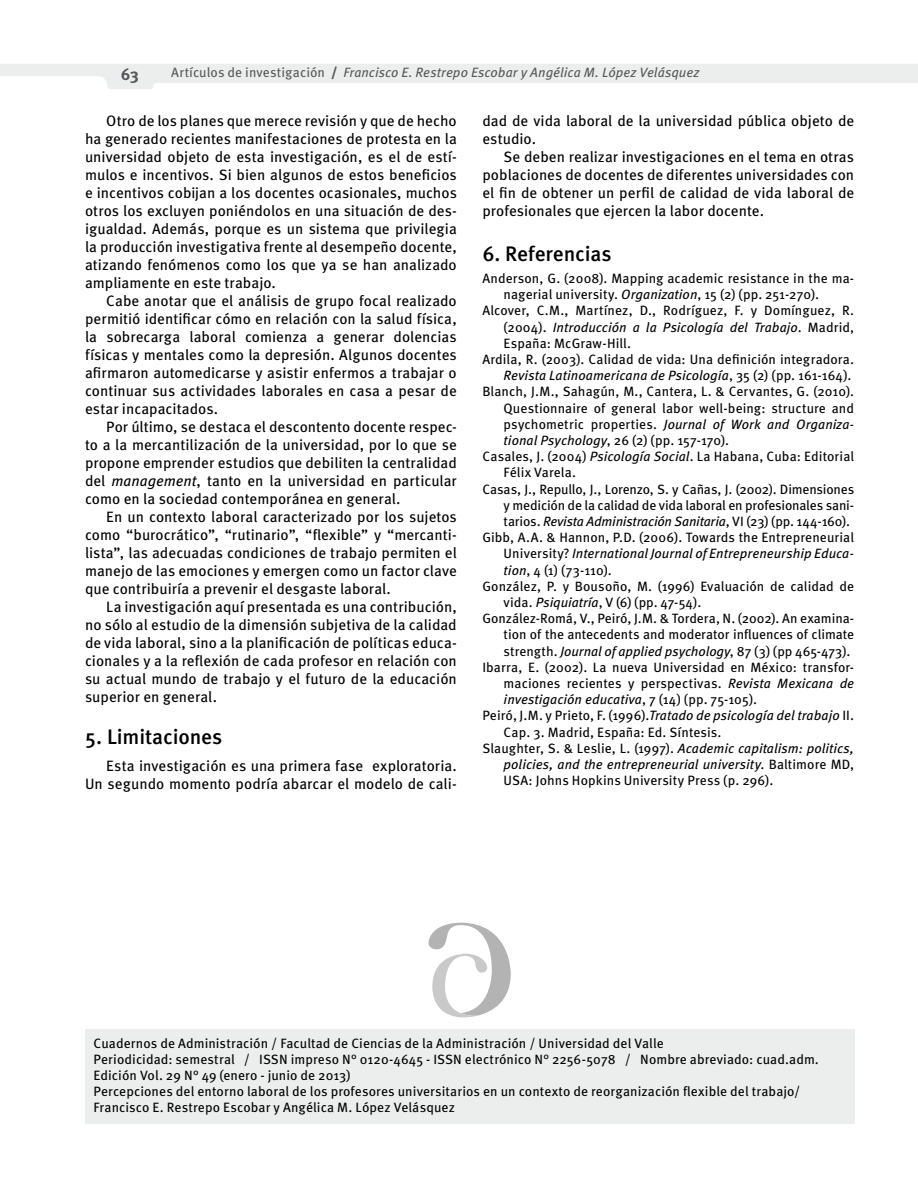
<style>
.page{position:relative;width:918px;height:1188px;background:#fff}
.page>*{position:absolute;margin:0;border:0;box-sizing:border-box;transform-origin:0 0}
.t1{font:500 21px "Meta Pro";letter-spacing:-.005em;color:#000}
.t2{font:700 16.5px "Meta Pro";color:#58585a}
.t3{font:15px/18px "Meta Pro";color:#000;text-align:justify}
.t4{font:13.5px/16.2px "Meta Pro";letter-spacing:.005em;color:#000}
.t5{font:italic 13.5px "Meta Pro";color:#000}
.t6{font:13.5px "Meta Pro";letter-spacing:-.015em;color:#000}
.t7{font:italic 13.5px "Meta Pro";letter-spacing:.005em;color:#58585a}
.s1{font-style:normal}
.s2{font-weight:900;font-style:normal}
.s3{font-style:italic}
</style>
<div class="page">
<svg style="left:0;top:64px;width:918px;height:25px"></svg>
<div style="left:85px;top:1030px;width:769px;height:94px;background:#eceded"></div>
<svg style="left:428px;top:923px;width:83px;height:94px"></svg>
<p class="t2" style="left:121px;top:63px;width:20px">63</p>
<p class="t7" style="left:171px;top:64px;width:530px"><span class="s1">Artículos de investigación</span> <span class="s2">/</span> Francisco E. Restrepo Escobar y Angélica M. López Velásquez</p>
<p class="t3" style="left:85px;top:112px;width:373px;text-indent:21px">Otro de los planes que merece revisión y que de hecho ha generado recientes manifestaciones de protesta en la universidad objeto de esta investigación, es el de estí&shy;mulos e incentivos. Si bien algunos de estos beneficios e incentivos cobijan a los docentes ocasionales, muchos otros los excluyen poniéndolos en una situación de des&shy;igualdad. Además, porque es un sistema que privilegia la producción investigativa frente al desempeño docente, atizando fenómenos como los que ya se han analizado ampliamente en este trabajo.</p>
<p class="t3" style="left:85px;top:292px;width:373px;text-indent:21px">Cabe anotar que el análisis de grupo focal realizado permitió identificar cómo en relación con la salud física, la sobrecarga laboral comienza a generar dolencias físicas y mentales como la depresión. Algunos docentes afirmaron automedicarse y asistir enfermos a trabajar o continuar sus actividades laborales en casa a pesar de estar incapacitados.</p>
<p class="t3" style="left:85px;top:418px;width:373px;text-indent:21px">Por último, se destaca el descontento docente respec&shy;to a la mercantilización de la universidad, por lo que se propone emprender estudios que debiliten la centralidad del <span class="s3">management</span>, tanto en la universidad en particular como en la sociedad contemporánea en general.</p>
<p class="t3" style="left:85px;top:508px;width:373px;text-indent:21px">En un contexto laboral caracterizado por los sujetos como “burocrático”, “rutinario”, “flexible” y “mercanti&shy;lista”, las adecuadas condiciones de trabajo permiten el manejo de las emociones y emergen como un factor clave que contribuiría a prevenir el desgaste laboral.</p>
<p class="t3" style="left:85px;top:598px;width:373px;text-indent:21px">La investigación aquí presentada es una contribución, no sólo al estudio de la dimensión subjetiva de la calidad de vida laboral, sino a la planificación de políticas educa&shy;cionales y a la reflexión de cada profesor en relación con su actual mundo de trabajo y el futuro de la educación superior en general.</p>
<h1 class="t1" style="left:85px;top:724px;width:139px">5. Limitaciones</h1>
<p class="t3" style="left:85px;top:757px;width:373px;text-align:right">Esta investigación es una primera fase exploratoria.<br>Un segundo momento podría abarcar el modelo de cali-</p>
<p class="t3" style="left:482px;top:112px;width:373px">dad de vida laboral de la universidad pública objeto de estudio.</p>
<p class="t3" style="left:482px;top:148px;width:373px;text-indent:21px">Se deben realizar investigaciones en el tema en otras poblaciones de docentes de diferentes universidades con el fin de obtener un perfil de calidad de vida laboral de profesionales que ejercen la labor docente.</p>
<h1 class="t1" style="left:482px;top:241px;width:131px">6. Referencias</h1>
<p class="t4" style="left:482px;top:271px;width:373px">Anderson, G. (2008). Mapping academic resistance in the ma-</p>
<p class="t4" style="left:504px;top:287px;width:317px">nagerial university. <span class="s3">Organization</span>, 15 (2) (pp. 251-270).</p>
<p class="t4" style="left:482px;top:303px;width:373px">Alcover, C.M., Martínez, D., Rodríguez, F. y Domínguez, R.</p>
<p class="t5" style="left:504px;top:318px;width:352px"><span class="s1">(2004).</span> Introducción a la Psicología del Trabajo<span class="s1">. Madrid,</span></p>
<p class="t4" style="left:504px;top:335px;width:129px">España: McGraw-Hill.</p>
<p class="t4" style="left:482px;top:352px;width:373px">Ardila, R. (2003). Calidad de vida: Una definición integradora.</p>
<p class="t5" style="left:504px;top:367px;width:349px">Revista Latinoamericana de Psicología<span class="s1">, 35 (2) (pp. 161-164).</span></p>
<p class="t4" style="left:482px;top:384px;width:373px">Blanch, J.M., Sahagún, M., Cantera, L. &amp; Cervantes, G. (2010).</p>
<p class="t4" style="left:504px;top:400px;width:352px">Questionnaire of general labor well-being: structure and</p>
<p class="t5" style="left:504px;top:416px;width:352px"><span class="s1">psychometric properties.</span> Journal of Work and Organiza-</p>
<p class="t4" style="left:504px;top:433px;width:227px"><span class="s3">tional Psychology</span>, 26 (2) (pp. 157-170).</p>
<p class="t4" style="left:482px;top:449px;width:373px">Casales, J. (2004) <span class="s3">Psicología Social</span>. La Habana, Cuba: Editorial</p>
<p class="t4" style="left:504px;top:465px;width:74px">Félix Varela.</p>
<p class="t6" style="left:482px;top:480px;width:373px">Casas, J., Repullo, J., Lorenzo, S. y Cañas, J. (2002). Dimensiones</p>
<p class="t6" style="left:504px;top:497px;width:352px">y medición de la calidad de vida laboral en profesionales sani-</p>
<p class="t5" style="left:504px;top:513px;width:348px"><span class="s1">tarios.</span> Revista Administración Sanitaria<span class="s1">, VI (23) (pp. 144-160).</span></p>
<p class="t4" style="left:482px;top:530px;width:373px">Gibb, A.A. &amp; Hannon, P.D. (2006). Towards the Entrepreneurial</p>
<p class="t5" style="left:504px;top:545px;width:352px"><span class="s1">University?</span> International Journal of Entrepreneurship Educa-</p>
<p class="t4" style="left:504px;top:562px;width:110px"><span class="s3">tion</span>, 4 (1) (73-110).</p>
<p class="t4" style="left:482px;top:578px;width:373px">González, P. y Bousoño, M. (1996) Evaluación de calidad de</p>
<p class="t4" style="left:504px;top:595px;width:199px">vida. <span class="s3">Psiquiatría</span>, V (6) (pp. 47-54).</p>
<p class="t4" style="left:482px;top:611px;width:373px">González-Romá, V., Peiró, J.M. &amp; Tordera, N. (2002). An examina-</p>
<p class="t4" style="left:504px;top:627px;width:352px">tion of the antecedents and moderator influences of climate</p>
<p class="t4" style="left:504px;top:643px;width:348px">strength. <span class="s3">Journal of applied psychology</span>, 87 (3) (pp 465-473).</p>
<p class="t4" style="left:482px;top:659px;width:373px">Ibarra, E. (2002). La nueva Universidad en México: transfor-</p>
<p class="t4" style="left:504px;top:676px;width:352px">maciones recientes y perspectivas. <span class="s3">Revista Mexicana de</span></p>
<p class="t5" style="left:504px;top:691px;width:255px">investigación educativa<span class="s1">, 7 (14) (pp. 75-105).</span></p>
<p class="t4" style="left:482px;top:708px;width:373px">Peiró, J.M. y Prieto, F. (1996).<span class="s3">Tratado de psicología del trabajo</span> II.</p>
<p class="t4" style="left:504px;top:724px;width:219px">Cap. 3. Madrid, España: Ed. Síntesis.</p>
<p class="t4" style="left:482px;top:740px;width:373px">Slaughter, S. &amp; Leslie, L. (1997). <span class="s3">Academic capitalism: politics,</span></p>
<p class="t5" style="left:504px;top:756px;width:352px">policies, and the entrepreneurial university<span class="s1">. Baltimore MD,</span></p>
<p class="t4" style="left:504px;top:773px;width:271px">USA: Johns Hopkins University Press (p. 296).</p>
<p class="t4" style="left:94px;top:1035px;width:727px">Cuadernos de Administración / Facultad de Ciencias de la Administración / Universidad del Valle<br>Periodicidad: semestral / ISSN impreso N° 0120-4645 - ISSN electrónico N° 2256-5078 / Nombre abreviado: cuad.adm.<br>Edición Vol. 29 N° 49 (enero - junio de 2013)<br>Percepciones del entorno laboral de los profesores universitarios en un contexto de reorganización flexible del trabajo/ Francisco E. Restrepo Escobar y Angélica M. López Velásquez</p>
</div>
